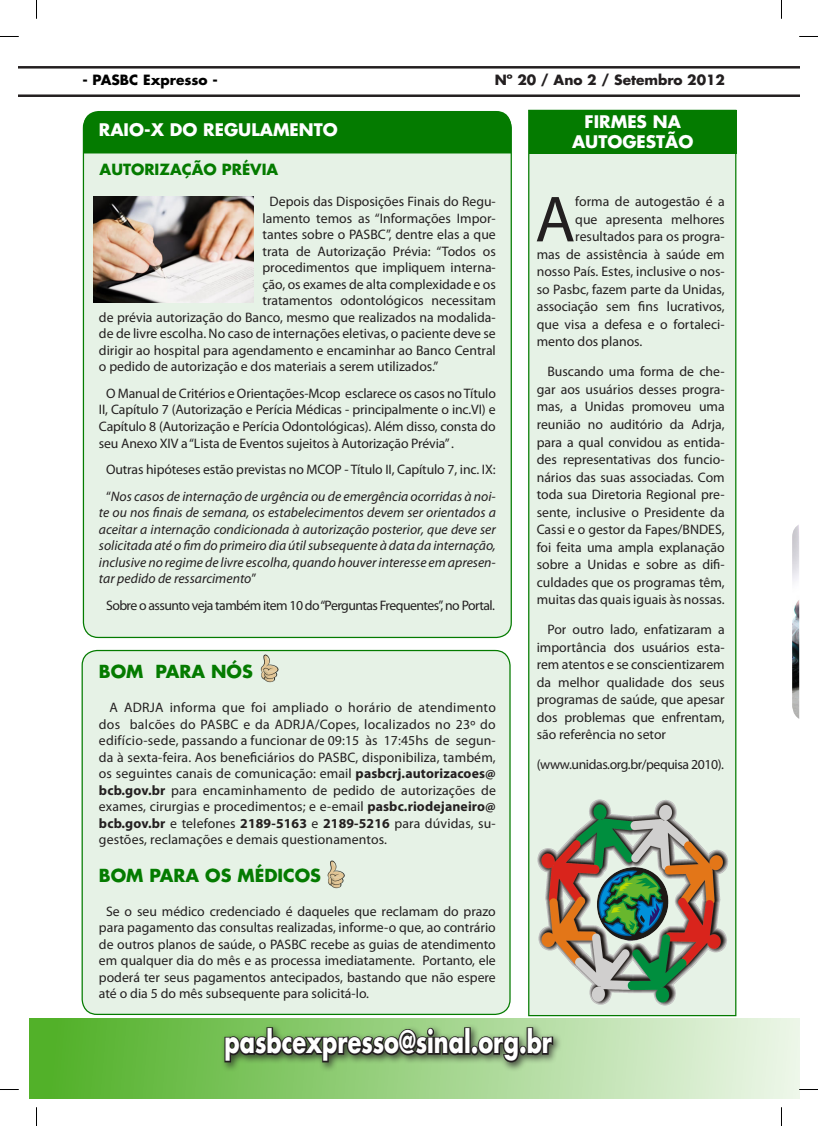
<style>
.page{position:relative;width:818px;height:1126px;background:#fff}
.page>*{position:absolute;margin:0;border:0;box-sizing:border-box;transform-origin:0 0}
.t1{font:65.62px "Myriad Pro";color:#231f20}
.t2{font:700 30px "Futura";color:#fff;scale:.75 1}
.t3{font:700 17.5px "Futura";color:#047b00}
.t4{font:700 16.88px/20.2px "Futura";color:#fff;text-align:center}
.t5{font:700 15px "Futura";color:#047b00}
.t6{font:13.75px/17.5px "Myriad Pro";color:#231f20;text-align:justify}
.t7{font:italic 13.75px/16.5px "Myriad Pro";color:#231f20;text-align:justify}
.t8{font:13.75px "Myriad Pro";letter-spacing:-.04em;color:#231f20}
.t9{font:13.75px "Myriad Pro";letter-spacing:-.03em;color:#231f20}
.t10{font:700 13.75px "Futura";color:#231f20}
.t11{font:700 13.75px "Futura";color:#000}
.s1{font-style:normal}
.s2{font-weight:700}
</style>
<div class="page">
<svg style="left:19px;top:66px;width:779px;height:31px"></svg>
<div style="left:29px;top:1018px;width:769px;height:81px;background:linear-gradient(to right,#4eaf24,#edf6e8)"></div>
<div style="left:220px;top:1023px;width:342px;height:49px;background:#231f20;opacity:.75"></div>
<svg style="left:223px;top:1025px;width:242px;height:38px;background:#577348"></svg>
<div style="left:464px;top:1027px;width:6px;height:27px;border:3px solid #231f20"></div>
<div style="left:470px;top:1045px;width:8px;height:10px;border:3px solid #231f20;border-radius:50%"></div>
<svg style="left:476px;top:1025px;width:78px;height:38px;background:#6c8061"></svg>
<div style="left:83px;top:113px;width:428px;height:524px;background:#e6f2e6;border-radius:15px"></div>
<div style="left:82px;top:650px;width:427px;height:364px;background:#e6f2e6;border-radius:15px"></div>
<div style="left:84px;top:111px;width:427px;height:42px;background:#047b00"></div>
<div style="left:528px;top:109px;width:208px;height:907px;background:#e6f2e6"></div>
<div style="left:529px;top:110px;width:207px;height:43px;background:#047b00"></div>
<img style="left:792px;top:525px;width:6px;height:193px">
<img style="left:536px;top:798px;width:192px;height:208px">
<img style="left:93px;top:196px;width:160px;height:106px">
<img style="left:260px;top:654px;width:19px;height:29px">
<img style="left:327px;top:860px;width:18px;height:29px">
<svg style="left:0;top:36px;width:19px;height:1px"></svg>
<svg style="left:799px;top:36px;width:18px;height:1px"></svg>
<svg style="left:0;top:1089px;width:19px;height:1px"></svg>
<svg style="left:798px;top:1088px;width:19px;height:2px"></svg>
<svg style="left:36px;top:0;width:1px;height:19px"></svg>
<svg style="left:36px;top:1107px;width:1px;height:18px"></svg>
<p class="t11" style="left:82px;top:70px;width:137px">- PASBC Expresso -</p>
<p class="t10" style="left:494px;top:71px;width:231px">Nº 20 / Ano 2 / Setembro 2012</p>
<p class="t4" style="left:99px;top:119px;width:240px">RAIO-X DO REGULAMENTO</p>
<p class="t5" style="left:100px;top:159px;width:180px">AUTORIZAÇÃO PRÉVIA</p>
<p class="t6" style="left:269px;top:193px;width:228px">Depois das Disposições Finais do Regu-</p>
<p class="t6" style="left:262px;top:209px;width:235px">lamento temos as “Informações Impor-</p>
<p class="t6" style="left:262px;top:226px;width:235px">tantes sobre o PASBC”, dentre elas a que</p>
<p class="t6" style="left:262px;top:242px;width:235px">trata de Autorização Prévia: “Todos os</p>
<p class="t6" style="left:262px;top:259px;width:235px">procedimentos que impliquem interna-</p>
<p class="t6" style="left:262px;top:275px;width:235px">ção, os exames de alta complexidade e os</p>
<p class="t6" style="left:262px;top:292px;width:235px">tratamentos odontológicos necessitam</p>
<p class="t6" style="left:99px;top:308px;width:398px">de prévia autorização do Banco, mesmo que realizados na modalida-</p>
<p class="t6" style="left:99px;top:325px;width:398px">de de livre escolha. No caso de internações eletivas, o paciente deve se</p>
<p class="t6" style="left:99px;top:341px;width:398px">dirigir ao hospital para agendamento e encaminhar ao Banco Central</p>
<p class="t6" style="left:99px;top:358px;width:341px">o pedido de autorização e dos materiais a serem utilizados.”</p>
<p class="t6" style="left:99px;top:385px;width:398px;line-height:16.5px;text-indent:7px">O Manual de Critérios e Orientações-Mcop esclarece os casos no Título II, Capítulo 7 (Autorização e Perícia Médicas - principalmente o inc.VI) e Capítulo 8 (Autorização e Perícia Odontológicas). Além disso, consta do seu Anexo XIV a “Lista de Eventos sujeitos à Autorização Prévia” .</p>
<p class="t6" style="left:106px;top:460px;width:391px">Outras hipóteses estão previstas no MCOP - Título II, Capítulo 7, inc. IX:</p>
<p class="t7" style="left:99px;top:487px;width:398px;text-indent:7px"><span class="s1">“</span>Nos casos de internação de urgência ou de emergência ocorridas à noi&shy;te ou nos finais de semana, os estabelecimentos devem ser orientados a aceitar a internação condicionada à autorização posterior, que deve ser solicitada até o fim do primeiro dia útil subsequente à data da internação, inclusive no regime de livre escolha, quando houver interesse em apresen&shy;tar pedido de ressarcimento<span class="s1">”</span></p>
<p class="t8" style="left:106px;top:596px;width:390px">Sobre o assunto veja também item 10 do “Perguntas Frequentes”, no Portal.</p>
<p class="t3" style="left:99px;top:659px;width:155px">BOM PARA NÓS</p>
<p class="t6" style="left:99px;top:699px;width:398px;line-height:16.5px;text-indent:11px">A ADRJA informa que foi ampliado o horário de atendimento dos balcões do PASBC e da ADRJA/Copes, localizados no 23º do edifício-sede, passando a funcionar de 09:15 às 17:45hs de segun&shy;da à sexta-feira. Aos beneficiários do PASBC, disponibiliza, também, os seguintes canais de comunicação: email <span class="s2">pasbcrj.autorizacoes@ bcb.gov.br</span> para encaminhamento de pedido de autorizações de exames, cirurgias e procedimentos; e e-email <span class="s2">pasbc.riodejaneiro@ bcb.gov.br</span> e telefones <span class="s2">2189-5163</span> e <span class="s2">2189-5216</span> para dúvidas, su&shy;gestões, reclamações e demais questionamentos.</p>
<p class="t3" style="left:99px;top:863px;width:223px">BOM PARA OS MÉDICOS</p>
<p class="t6" style="left:99px;top:902px;width:398px;line-height:16.5px;text-indent:7px">Se o seu médico credenciado é daqueles que reclamam do prazo para pagamento das consultas realizadas, informe-o que, ao contrário de outros planos de saúde, o PASBC recebe as guias de atendimento em qualquer dia do mês e as processa imediatamente. Portanto, ele poderá ter seus pagamentos antecipados, bastando que não espere até o dia 5 do mês subsequente para solicitá-lo.</p>
<p class="t4" style="left:571px;top:111px;width:123px">FIRMES NA<br>AUTOGESTÃO</p>
<p class="t1" style="left:534px;top:179px;width:42px">A</p>
<p class="t6" style="left:575px;top:193px;width:151px">forma de autogestão é a</p>
<p class="t6" style="left:575px;top:210px;width:151px">que apresenta melhores</p>
<p class="t6" style="left:575px;top:228px;width:151px">resultados para os progra-</p>
<p class="t6" style="left:536px;top:245px;width:189px">mas de assistência à saúde em</p>
<p class="t6" style="left:536px;top:263px;width:189px">nosso País. Estes, inclusive o nos-</p>
<p class="t6" style="left:536px;top:280px;width:189px">so Pasbc, fazem parte da Unidas,</p>
<p class="t6" style="left:536px;top:298px;width:189px">associação sem fins lucrativos,</p>
<p class="t6" style="left:536px;top:315px;width:189px">que visa a defesa e o fortaleci-</p>
<p class="t6" style="left:536px;top:333px;width:107px">mento dos planos.</p>
<p class="t6" style="left:536px;top:363px;width:189px;text-indent:11px">Buscando uma forma de che&shy;gar aos usuários desses progra&shy;mas, a Unidas promoveu uma reunião no auditório da Adrja, para a qual convidou as entida&shy;des representativas dos funcio&shy;nários das suas associadas. Com toda sua Diretoria Regional pre&shy;sente, inclusive o Presidente da Cassi e o gestor da Fapes/BNDES, foi feita uma ampla explanação sobre a Unidas e sobre as difi&shy;culdades que os programas têm, muitas das quais iguais às nossas.</p>
<p class="t6" style="left:536px;top:620px;width:189px;text-indent:11px">Por outro lado, enfatizaram a importância dos usuários esta&shy;rem atentos e se conscientizarem da melhor qualidade dos seus programas de saúde, que apesar dos problemas que enfrentam, são referência no setor</p>
<p class="t9" style="left:536px;top:756px;width:189px">(www.unidas.org.br/pequisa 2010).</p>
<p class="t2" style="left:224px;top:1022px;width:438px">pasbcexpresso@sinal.org.br</p>
</div>
